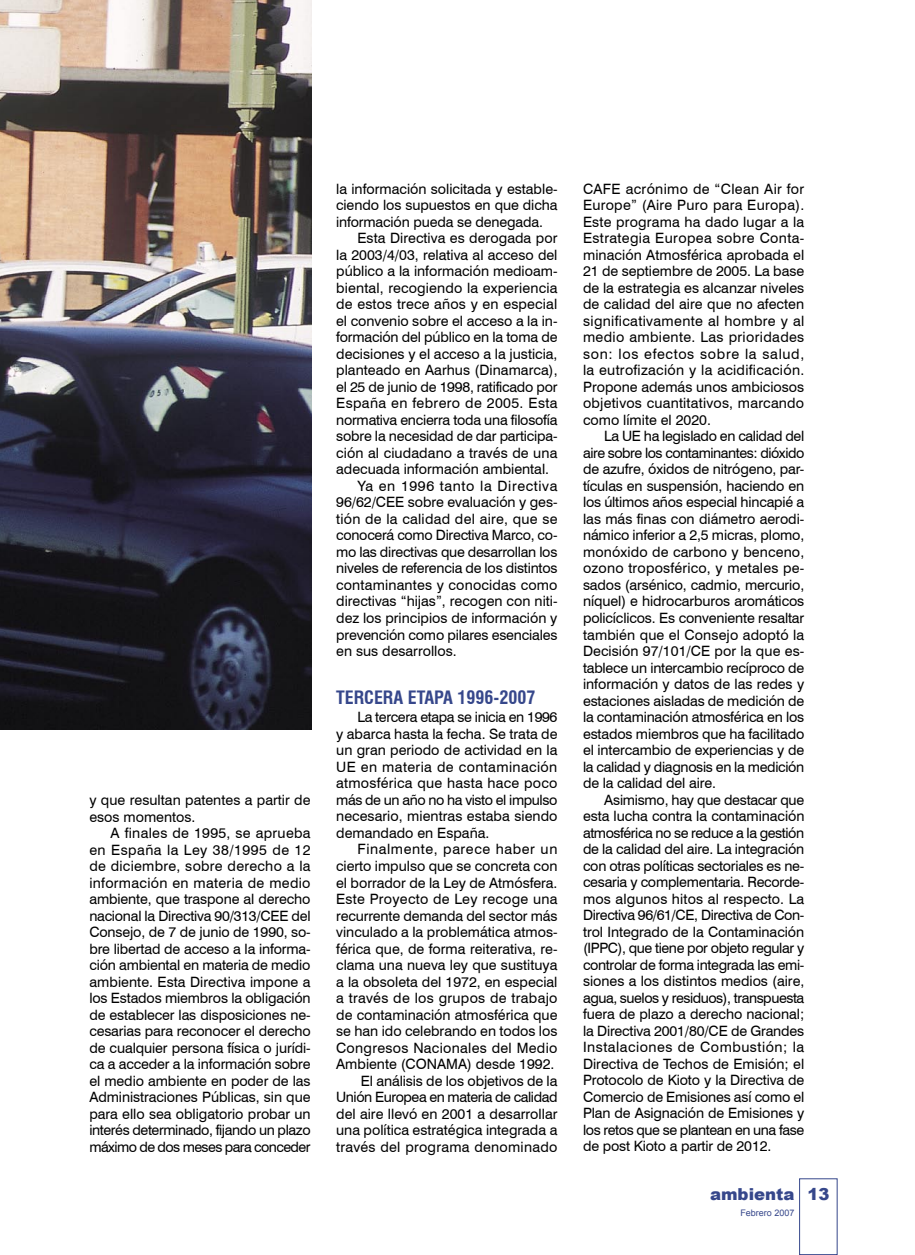
<style>
.page{position:relative;width:915px;height:1255px;background:#fff}
.page>*{position:absolute;margin:0;border:0;box-sizing:border-box;transform-origin:0 0}
.Ladillo{font:700 condensed 18px "Swiss 721 BT";color:#36478b}
.t1{font:900 16.5px "Arial";color:#36478b}
.Texto_general{font:14.25px/16.5px "Swiss 721 BT";color:#000;text-align:justify}
.t2{font:9px "Arial";color:#36478b}
</style>
<div class="page">
<div style="left:799px;top:1178px;width:38px;height:76px;border:1px solid #36478b"></div>
<img style="left:0;top:0;width:311px;height:729px">
<p class="Texto_general" style="left:89px;top:791px;width:223px">y que resultan patentes a partir de esos momentos.</p>
<p class="Texto_general" style="left:89px;top:824px;width:223px;text-indent:21px">A finales de 1995, se aprueba en España la Ley 38/1995 de 12 de diciembre, sobre derecho a la información en materia de medio ambiente, que traspone al derecho nacional la Directiva 90/313/CEE del Consejo, de 7 de junio de 1990, so&shy;bre libertad de acceso a la informa&shy;ción ambiental en materia de medio ambiente. Esta Directiva impone a los Estados miembros la obligación de establecer las disposiciones ne&shy;cesarias para reconocer el derecho de cualquier persona física o jurídi&shy;ca a acceder a la información sobre el medio ambiente en poder de las Administraciones Públicas, sin que para ello sea obligatorio probar un interés determinado, fijando un plazo máximo de dos meses para conceder</p>
<p class="Texto_general" style="left:336px;top:180px;width:223px">la información solicitada y estable&shy;ciendo los supuestos en que dicha información pueda se denegada.</p>
<p class="Texto_general" style="left:336px;top:230px;width:223px;text-indent:21px">Esta Directiva es derogada por la 2003/4/03, relativa al acceso del público a la información medioam&shy;biental, recogiendo la experiencia de estos trece años y en especial el convenio sobre el acceso a la in&shy;formación del público en la toma de decisiones y el acceso a la justicia, planteado en Aarhus (Dinamarca), el 25 de junio de 1998, ratificado por España en febrero de 2005. Esta normativa encierra toda una filosofía sobre la necesidad de dar participa&shy;ción al ciudadano a través de una adecuada información ambiental.</p>
<p class="Texto_general" style="left:336px;top:477px;width:223px;text-indent:21px">Ya en 1996 tanto la Directiva 96/62/CEE sobre evaluación y ges&shy;tión de la calidad del aire, que se conocerá como Directiva Marco, co&shy;mo las directivas que desarrollan los niveles de referencia de los distintos contaminantes y conocidas como directivas “hijas”, recogen con niti&shy;dez los principios de información y prevención como pilares esenciales en sus desarrollos.</p>
<p class="Ladillo" style="left:336px;top:686px;width:201px">TERCERA ETAPA 1996-2007</p>
<p class="Texto_general" style="left:336px;top:709px;width:223px;text-indent:21px">La tercera etapa se inicia en 1996 y abarca hasta la fecha. Se trata de un gran periodo de actividad en la UE en materia de contaminación atmosférica que hasta hace poco más de un año no ha visto el impulso necesario, mientras estaba siendo demandado en España.</p>
<p class="Texto_general" style="left:336px;top:841px;width:223px;text-indent:21px">Finalmente, parece haber un cierto impulso que se concreta con el borrador de la Ley de Atmósfera.<br>Este Proyecto de Ley recoge una recurrente demanda del sector más vinculado a la problemática atmos&shy;férica que, de forma reiterativa, re&shy;clama una nueva ley que sustituya a la obsoleta del 1972, en especial a través de los grupos de trabajo de contaminación atmosférica que se han ido celebrando en todos los Congresos Nacionales del Medio Ambiente (CONAMA) desde 1992.</p>
<p class="Texto_general" style="left:336px;top:1072px;width:223px;text-indent:25px">El análisis de los objetivos de la Unión Europea en materia de calidad del aire llevó en 2001 a desarrollar una política estratégica integrada a través del programa denominado</p>
<p class="Texto_general" style="left:583px;top:180px;width:223px">CAFE acrónimo de “Clean Air for Europe” (Aire Puro para Europa).<br>Este programa ha dado lugar a la Estrategia Europea sobre Conta&shy;minación Atmosférica aprobada el 21 de septiembre de 2005. La base de la estrategia es alcanzar niveles de calidad del aire que no afecten significativamente al hombre y al medio ambiente. Las prioridades son: los efectos sobre la salud, la eutrofización y la acidificación.<br>Propone además unos ambiciosos objetivos cuantitativos, marcando como límite el 2020.</p>
<p class="Texto_general" style="left:583px;top:428px;width:223px;text-indent:21px">La UE ha legislado en calidad del aire sobre los contaminantes: dióxido de azufre, óxidos de nitrógeno, par&shy;tículas en suspensión, haciendo en los últimos años especial hincapié a las más finas con diámetro aerodi&shy;námico inferior a 2,5 micras, plomo, monóxido de carbono y benceno, ozono troposférico, y metales pe&shy;sados (arsénico, cadmio, mercurio, níquel) e hidrocarburos aromáticos policíclicos. Es conveniente resaltar también que el Consejo adoptó la Decisión 97/101/CE por la que es&shy;tablece un intercambio recíproco de información y datos de las redes y estaciones aisladas de medición de la contaminación atmosférica en los estados miembros que ha facilitado el intercambio de experiencias y de la calidad y diagnosis en la medición de la calidad del aire.</p>
<p class="Texto_general" style="left:583px;top:791px;width:223px;text-indent:21px">Asimismo, hay que destacar que esta lucha contra la contaminación atmosférica no se reduce a la gestión de la calidad del aire. La integración con otras políticas sectoriales es ne&shy;cesaria y complementaria. Recorde&shy;mos algunos hitos al respecto. La Directiva 96/61/CE, Directiva de Con&shy;trol Integrado de la Contaminación (IPPC), que tiene por objeto regular y controlar de forma integrada las emi&shy;siones a los distintos medios (aire, agua, suelos y residuos), transpuesta fuera de plazo a derecho nacional; la Directiva 2001/80/CE de Grandes Instalaciones de Combustión; la Directiva de Techos de Emisión; el Protocolo de Kioto y la Directiva de Comercio de Emisiones así como el Plan de Asignación de Emisiones y los retos que se plantean en una fase de post Kioto a partir de 2012.</p>
<p class="t1" style="left:709px;top:1181px;width:86px">ambienta</p>
<p class="t2" style="left:740px;top:1207px;width:56px">Febrero 2007</p>
<p class="t1" style="left:807px;top:1181px;width:24px">13</p>
</div>
